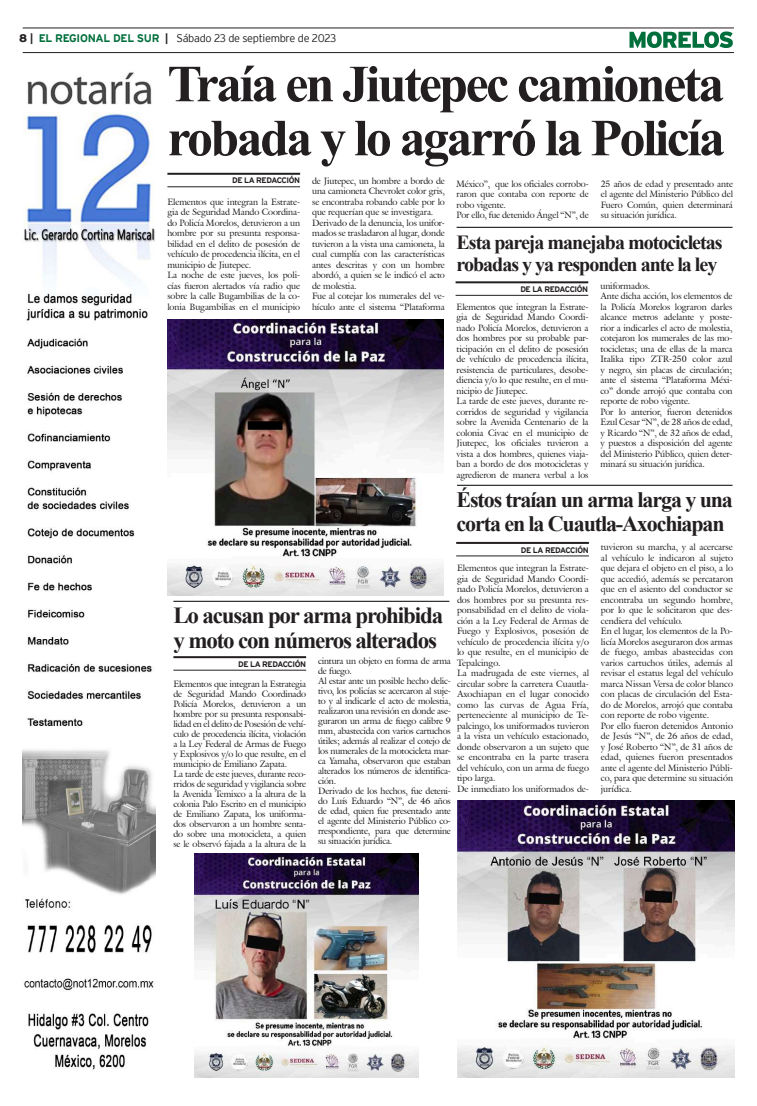
<style>
.page{position:relative;width:757px;height:1106px;background:#fff}
.page>*{position:absolute;margin:0;border:0;box-sizing:border-box;transform-origin:0 0}
.t1{font:700 52px/54px "Times New Roman";letter-spacing:-.05em;color:#231f20}
.t2{font:700 23px/25px "Times New Roman";letter-spacing:-.05em;color:#231f20}
.t3{font:700 22px/24px "Times New Roman";letter-spacing:-.05em;color:#231f20}
.t4{font:700 20px/22px "Times New Roman";letter-spacing:-.05em;color:#231f20}
.t5{font:300 11px "Interstate";letter-spacing:-.025em;color:#231f20}
.t6{font:9px/10.5px "Galliard IT Cby BT";letter-spacing:-.01em;color:#231f20}
.t7{font:700 8px "Interstate";letter-spacing:-.05em;color:#231f20}
.s1{font-weight:900}
.s2{font-weight:700}
.s3{font-weight:700;color:#006f3c}
</style>
<div class="page">
<hr style="left:23px;top:28px;width:711px;height:1px;background:#231f20">
<hr style="left:23px;top:52px;width:711px;height:1px;background:#231f20">
<svg style="left:629px;top:31px;width:104px;height:17px"></svg>
<img style="left:23px;top:72px;width:132px;height:998px">
<hr style="left:167px;top:173px;width:133px;height:2px;background:#231f20">
<hr style="left:167px;top:186px;width:133px;height:1px;background:#231f20">
<img style="left:167px;top:319px;width:276px;height:276px">
<hr style="left:173px;top:656px;width:133px;height:2px;background:#231f20">
<hr style="left:173px;top:670px;width:133px;height:1px;background:#231f20">
<img style="left:194px;top:853px;width:224px;height:224px">
<hr style="left:455px;top:281px;width:133px;height:2px;background:#231f20">
<hr style="left:455px;top:295px;width:133px;height:1px;background:#231f20">
<hr style="left:456px;top:542px;width:133px;height:2px;background:#231f20">
<hr style="left:456px;top:555px;width:133px;height:1px;background:#231f20">
<hr style="left:457px;top:485px;width:275px;height:1px;background:#000">
<hr style="left:456px;top:227px;width:276px;height:1px;background:#000">
<hr style="left:173px;top:601px;width:276px;height:1px;background:#000">
<img style="left:457px;top:800px;width:278px;height:277px">
<p class="t5" style="left:19px;top:32px;width:318px"><span class="s1">8</span> <span class="s2">|</span> <span class="s3">EL REGIONAL DEL SUR</span> <span class="s2">|</span> Sábado 23 de septiembre de 2023</p>
<h1 class="t1" style="left:167px;top:55px;width:559px">Traía en Jiutepec camioneta robada y lo agarró la Policía</h1>
<p class="t7" style="left:232px;top:176px;width:69px">DE LA REDACCIÓN</p>
<p class="t6" style="left:312px;top:175px;width:134px">de Jiutepec, un hombre a bordo de una camioneta Chevrolet color gris, se encontraba robando cable por lo que requerían que se investigara.<br>Derivado de la denuncia, los unifor&shy;mados se trasladaron al lugar, donde tuvieron a la vista una camioneta, la cual cumplía con las características antes descritas y con un hombre abordó, a quien se le indicó el acto de molestia.<br>Fue al cotejar los numerales del ve&shy;hículo ante el sistema “Plataforma</p>
<p class="t6" style="left:456px;top:178px;width:134px">México”, que los oficiales corrobo&shy;raron que contaba con reporte de robo vigente.<br>Por ello, fue detenido Ángel “N”, de</p>
<p class="t6" style="left:601px;top:178px;width:134px;text-align:justify">25 años de edad y presentado ante el agente del Ministerio Público del Fuero Común, quien determinará su situación jurídica.</p>
<p class="t6" style="left:167px;top:196px;width:134px">Elementos que integran la Estrate&shy;gia de Seguridad Mando Coordina&shy;do Policía Morelos, detuvieron a un hombre por su presunta responsa&shy;bilidad en el delito de posesión de vehículo de procedencia ilícita, en el municipio de Jiutepec.<br>La noche de este jueves, los poli&shy;cías fueron alertados vía radio que sobre la calle Bugambilias de la co&shy;lonia Bugambilias en el municipio</p>
<h3 class="t4" style="left:456px;top:231px;width:267px">Esta pareja manejaba motocicletas robadas y ya responden ante la ley</h3>
<p class="t7" style="left:520px;top:285px;width:69px">DE LA REDACCIÓN</p>
<p class="t6" style="left:600px;top:280px;width:134px">uniformados.<br>Ante dicha acción, los elementos de la Policía Morelos lograron darles alcance metros adelante y poste&shy;rior a indicarles el acto de molestia, cotejaron los numerales de las mo&shy;tocicletas; una de ellas de la marca<br>Italika tipo ZTR-250 color azul y negro, sin placas de circulación; ante el sistema “Plataforma Méxi&shy;co” donde arrojó que contaba con reporte de robo vigente.<br>Por lo anterior, fueron detenidos<br>Ezul Cesar “N”, de 28 años de edad, y Ricardo “N”, de 32 años de edad, y puestos a disposición del agente del Ministerio Público, quien deter&shy;minará su situación jurídica.</p>
<p class="t6" style="left:456px;top:301px;width:134px">Elementos que integran la Estrate&shy;gia de Seguridad Mando Coordi&shy;nado Policía Morelos, detuvieron a dos hombres por su probable par&shy;ticipación en el delito de posesión de vehículo de procedencia ilícita, resistencia de particulares, desobe&shy;diencia y/o lo que resulte, en el mu&shy;nicipio de Jiutepec.<br>La tarde de este jueves, durante re&shy;corridos de seguridad y vigilancia sobre la Avenida Centenario de la colonia Civac en el municipio de Jiutepec, los oficiales tuvieron a vista a dos hombres, quienes viaja&shy;ban a bordo de dos motocicletas y agredieron de manera verbal a los</p>
<h3 class="t3" style="left:456px;top:487px;width:278px">Éstos traían un arma larga y una corta en la Cuautla-Axochiapan</h3>
<p class="t7" style="left:521px;top:545px;width:69px">DE LA REDACCIÓN</p>
<p class="t6" style="left:601px;top:541px;width:133px">tuvieron su marcha, y al acercarse al vehículo le indicaron al sujeto que dejara el objeto en el piso, a lo que accedió, además se percataron que en el asiento del conductor se encontraba un segundo hombre, por lo que le solicitaron que des&shy;cendiera del vehículo.<br>En el lugar, los elementos de la Po&shy;licía Morelos aseguraron dos armas de fuego, ambas abastecidas con varios cartuchos útiles, además al revisar el estatus legal del vehículo marca Nissan Versa de color blanco con placas de circulación del Esta&shy;do de Morelos, arrojó que contaba con reporte de robo vigente.<br>Por ello fueron detenidos Antonio de Jesús “N”, de 26 años de edad, y José Roberto “N”, de 31 años de edad, quienes fueron presentados ante el agente del Ministerio Públi&shy;co, para que determine su situación jurídica.</p>
<p class="t6" style="left:457px;top:562px;width:133px">Elementos que integran la Estrate&shy;gia de Seguridad Mando Coordi&shy;nado Policía Morelos, detuvieron a dos hombres por su presunta res&shy;ponsabilidad en el delito de viola&shy;ción a la Ley Federal de Armas de<br>Fuego y Explosivos, posesión de vehículo de procedencia ilícita y/o lo que resulte, en el municipio de<br>Tepalcingo.<br>La madrugada de este viernes, al circular sobre la carretera Cuautla-<br>Axochiapan en el lugar conocido como las curvas de Agua Fría, perteneciente al municipio de Te&shy;palcingo, los uniformados tuvieron a la vista un vehículo estacionado, donde observaron a un sujeto que se encontraba en la parte trasera del vehículo, con un arma de fuego tipo larga.<br>De inmediato los uniformados de-</p>
<h2 class="t2" style="left:173px;top:602px;width:271px">Lo acusan por arma prohibida y moto con números alterados</h2>
<p class="t7" style="left:238px;top:659px;width:69px">DE LA REDACCIÓN</p>
<p class="t6" style="left:318px;top:656px;width:134px;line-height:10px">cintura un objeto en forma de arma de fuego.<br>Al estar ante un posible hecho delic&shy;tivo, los policías se acercaron al suje&shy;to y al indicarle el acto de molestia, realizaron una revisión en donde ase&shy;guraron un arma de fuego calibre 9 mm, abastecida con varios cartuchos útiles; además al realizar el cotejo de los numerales de la motocicleta mar&shy;ca Yamaha, observaron que estaban alterados los números de identifica&shy;ción.<br>Derivado de los hechos, fue deteni&shy;do Luís Eduardo “N”, de 46 años de edad, quien fue presentado ante el agente del Ministerio Público co&shy;rrespondiente, para que determine su situación jurídica.</p>
<p class="t6" style="left:173px;top:679px;width:134px;line-height:10px">Elementos que integran la Estrategia de Seguridad Mando Coordinado Policía Morelos, detuvieron a un hombre por su presunta responsabi&shy;lidad en el delito de Posesión de vehí&shy;culo de procedencia ilícita, violación a la Ley Federal de Armas de Fuego y Explosivos y/o lo que resulte, en el municipio de Emiliano Zapata.<br>La tarde de este jueves, durante reco&shy;rridos de seguridad y vigilancia sobre la Avenida Temixco a la altura de la colonia Palo Escrito en el municipio de Emiliano Zapata, los uniforma&shy;dos observaron a un hombre senta&shy;do sobre una motocicleta, a quien se le observó fajada a la altura de la</p>
</div>
